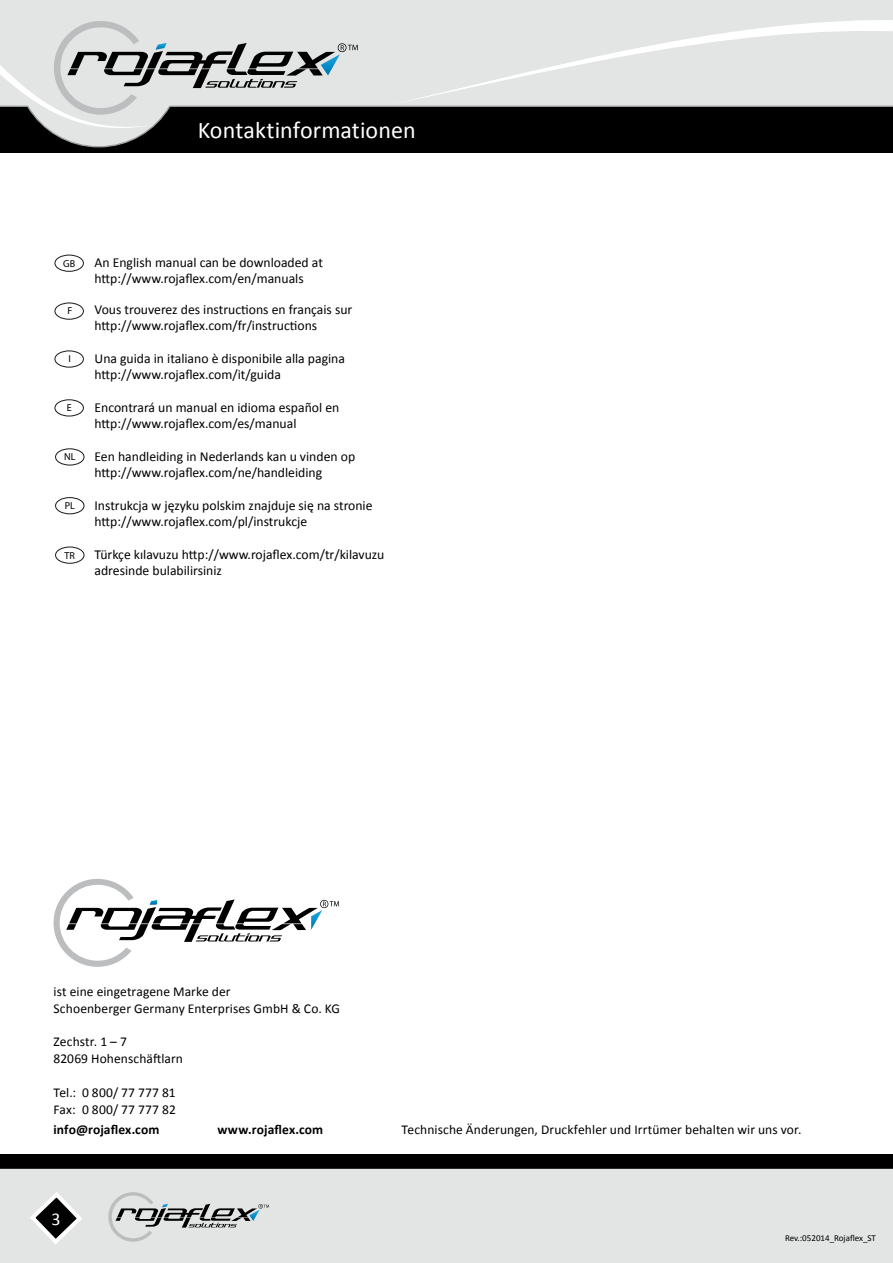
<style>
.page{position:relative;width:893px;height:1263px;background:#fff}
.page>*{position:absolute;margin:0;border:0;box-sizing:border-box;transform-origin:0 0}
.t1{font:24px "Calibri";color:#fff}
.t2{font:18px "Calibri";color:#fff}
.t3{font:13.65px/16.5px "Calibri";color:#000}
.t4{font:13.5px/17px "Calibri";letter-spacing:.005em;color:#000}
.t5{font:700 13.5px "Calibri";letter-spacing:.01em;color:#000}
.t6{font:10.05px "Myriad Pro";color:#000}
.t7{font:9px "Calibri";color:#000}
</style>
<div class="page">
<div style="left:0;top:91px;width:893px;height:62px;background:#000"></div>
<svg style="left:47px;top:0;width:846px;height:148px"></svg>
<svg style="left:390px;top:19px;width:503px;height:129px;fill:#e3e4e4"></svg>
<div style="left:0;top:1154px;width:893px;height:62px;background:#000"></div>
<div style="left:0;top:1168px;width:893px;height:95px;background:#e3e4e4"></div>
<svg style="left:27px;top:1189px;width:58px;height:58px"></svg>
<svg style="left:108px;top:1192px;width:161px;height:50px;background:#c3c5c5"></svg>
<svg style="left:0;top:0;width:358px;height:129px;background:#b5b7b7"></svg>
<div style="left:55px;top:255px;width:29px;height:16px;border:1px solid #1b171b;border-radius:50%"></div>
<div style="left:55px;top:303px;width:29px;height:16px;border:1px solid #1b171b;border-radius:50%"></div>
<div style="left:55px;top:351px;width:29px;height:16px;border:1px solid #1b171b;border-radius:50%"></div>
<div style="left:55px;top:400px;width:29px;height:16px;border:1px solid #1b171b;border-radius:50%"></div>
<div style="left:55px;top:449px;width:29px;height:16px;border:1px solid #1b171b;border-radius:50%"></div>
<div style="left:55px;top:497px;width:29px;height:17px;border:1px solid #1b171b;border-radius:50%"></div>
<div style="left:55px;top:547px;width:29px;height:16px;border:1px solid #1b171b;border-radius:50%"></div>
<svg style="left:54px;top:879px;width:285px;height:88px"></svg>
<h1 class="t1" style="left:198px;top:115px;width:219px">Kontaktinformationen</h1>
<p class="t6" style="left:63px;top:257px;width:14px">GB</p>
<p class="t6" style="left:67px;top:305px;width:6px">F</p>
<p class="t6" style="left:69px;top:353px;width:4px">I</p>
<p class="t6" style="left:67px;top:402px;width:6px">E</p>
<p class="t6" style="left:64px;top:451px;width:13px">NL</p>
<p class="t6" style="left:65px;top:499px;width:12px">PL</p>
<p class="t6" style="left:65px;top:549px;width:12px">TR</p>
<p class="t3" style="left:95px;top:254px;width:230px">An English manual can be downloaded at http://www.rojaflex.com/en/manuals</p>
<p class="t3" style="left:95px;top:301px;width:259px">Vous trouverez des instructions en français sur http://www.rojaflex.com/fr/instructions</p>
<p class="t3" style="left:95px;top:350px;width:252px">Una guida in italiano è disponibile alla pagina http://www.rojaflex.com/it/guida</p>
<p class="t3" style="left:95px;top:399px;width:246px">Encontrará un manual en idioma español en http://www.rojaflex.com/es/manual</p>
<p class="t3" style="left:95px;top:448px;width:262px">Een handleiding in Nederlands kan u vinden op http://www.rojaflex.com/ne/handleiding</p>
<p class="t3" style="left:95px;top:497px;width:280px">Instrukcja w języku polskim znajduje się na stronie http://www.rojaflex.com/pl/instrukcje</p>
<p class="t3" style="left:95px;top:546px;width:291px">Türkçe kılavuzu http://www.rojaflex.com/tr/kilavuzu adresinde bulabilirsiniz</p>
<p class="t4" style="left:54px;top:983px;width:288px">ist eine eingetragene Marke der<br>Schoenberger Germany Enterprises GmbH &amp; Co. KG</p>
<p class="t4" style="left:54px;top:1033px;width:131px">Zechstr. 1 – 7<br>82069 Hohenschäftlarn</p>
<p class="t4" style="left:54px;top:1084px;width:124px">Tel.: 0 800/ 77 777 81<br>Fax: 0 800/ 77 777 82</p>
<p class="t5" style="left:54px;top:1121px;width:107px">info@rojaflex.com</p>
<p class="t5" style="left:217px;top:1121px;width:107px">www.rojaflex.com</p>
<h2 class="t2" style="left:52px;top:1207px;width:11px">3</h2>
<p class="t4" style="left:402px;top:1121px;width:401px">Technische Änderungen, Druckfehler und Irrtümer behalten wir uns vor.</p>
<p class="t7" style="left:785px;top:1232px;width:92px">Rev.:052014_Rojaflex_ST</p>
</div>
